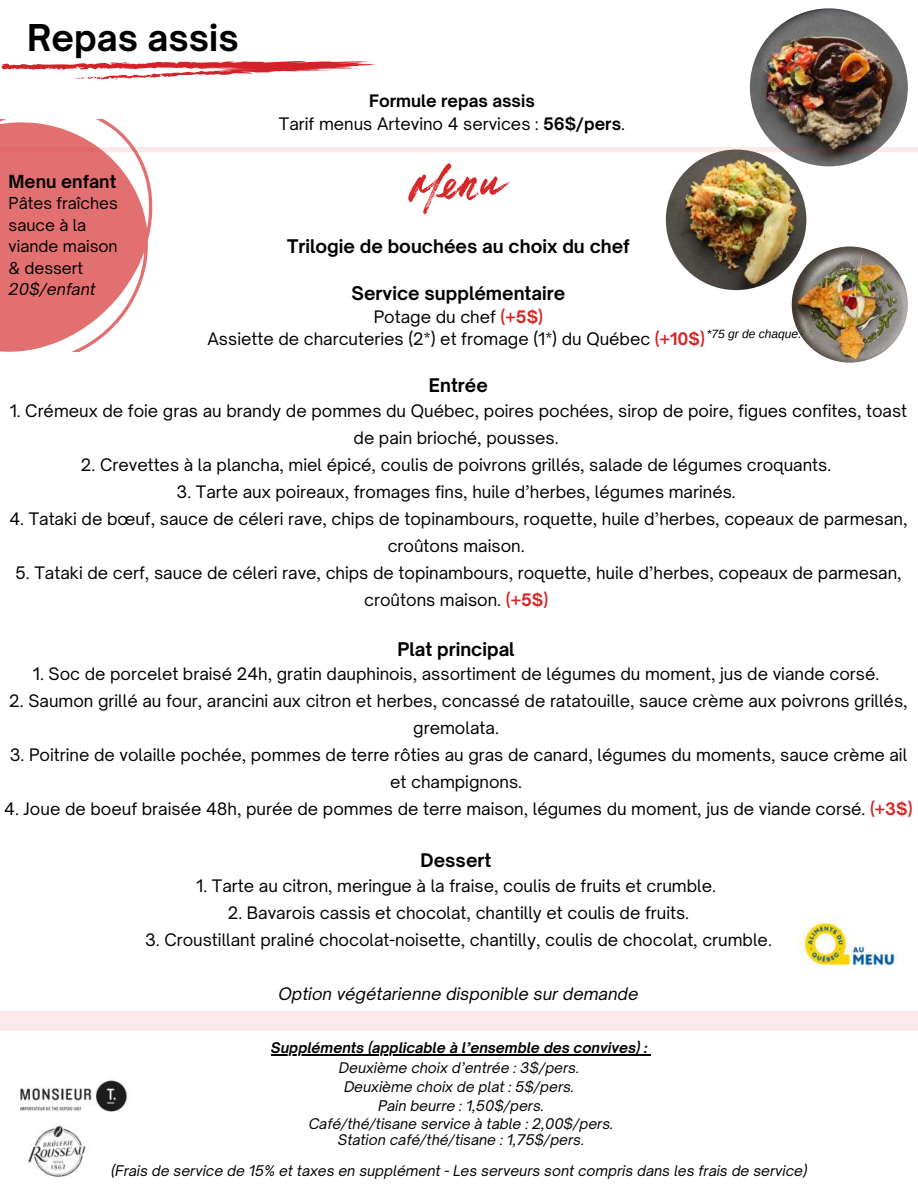
<style>
.page{position:relative;width:918px;height:1188px;background:#fff}
.page>*{position:absolute;margin:0;border:0;box-sizing:border-box;transform-origin:0 0}
.t1{font:700 35.4px "Open Sauce One";color:#000}
.t2{font:700 18px "Open Sauce One";color:#000}
.t3{font:700 17.25px "Open Sauce One";color:#000}
.t4{font:16.5px/27px "Open Sauce One";color:#000;text-align:center}
.t5{font:italic 16.5px "Open Sauce One";color:#000}
.t6{font:15.75px/21.3px "Open Sauce One";color:#000}
.t7{font:italic 15.75px "Open Sauce One";color:#000}
.t8{font:italic 14.1px/18.8px "Open Sauce One";color:#000;text-align:center}
.t9{font:italic 700 14.1px "Open Sauce One";color:#000}
.t10{font:italic 12px "Arimo";color:#000}
.s1{font-weight:700}
.s2{font-weight:700;color:#d62727}
</style>
<div class="page">
<svg style="left:1px;top:61px;width:375px;height:19px"></svg>
<img style="left:750px;top:8px;width:158px;height:158px;border-radius:50%">
<img style="left:792px;top:246px;width:116px;height:117px;border-radius:50%">
<div style="left:0;top:1011px;width:918px;height:20px;background:#fae9e9"></div>
<img style="left:20px;top:1080px;width:109px;height:32px">
<img style="left:26px;top:1125px;width:60px;height:52px">
<img style="left:797px;top:917px;width:107px;height:50px">
<hr style="left:271px;top:1055px;width:377px;height:1px;background:#000">
<svg style="left:0;top:119px;width:918px;height:233px"></svg>
<h1 class="t1" style="left:27px;top:14px;width:213px">Repas assis</h1>
<p class="t4" style="left:279px;top:89px;width:348px;line-height:22.5px"><span class="s1">Formule repas assis<br></span>Tarif menus Artevino 4 services : <span class="s1">56$/pers</span>.</p>
<p class="t3" style="left:9px;top:170px;width:109px">Menu enfant</p>
<p class="t6" style="left:9px;top:193px;width:111px">Pâtes fraîches sauce à la viande maison &amp; dessert</p>
<p class="t7" style="left:9px;top:279px;width:88px">20$/enfant</p>
<p class="t2" style="left:287px;top:234px;width:344px">Trilogie de bouchées au choix du chef</p>
<p class="t2" style="left:352px;top:282px;width:215px">Service supplémentaire</p>
<p class="t4" style="left:208px;top:305px;width:499px;line-height:22.5px">Potage du chef <span class="s2">(+5$)<br></span>Assiette de charcuteries (2*) et fromage (1*) du Québec <span class="s2">(+10$)</span></p>
<p class="t2" style="left:429px;top:374px;width:61px">Entrée</p>
<p class="t4" style="left:10px;top:397px;width:899px">1. Crémeux de foie gras au brandy de pommes du Québec, poires pochées, sirop de poire, figues confites, toast de pain brioché, pousses.</p>
<p class="t4" style="left:81px;top:451px;width:752px">2. Crevettes à la plancha, miel épicé, coulis de poivrons grillés, salade de légumes croquants.</p>
<p class="t4" style="left:176px;top:478px;width:561px">3. Tarte aux poireaux, fromages fins, huile d’herbes, légumes marinés.</p>
<p class="t4" style="left:9px;top:505px;width:900px">4. Tataki de bœuf, sauce de céleri rave, chips de topinambours, roquette, huile d’herbes, copeaux de parmesan, croûtons maison.</p>
<p class="t4" style="left:15px;top:559px;width:888px">5. Tataki de cerf, sauce de céleri rave, chips de topinambours, roquette, huile d’herbes, copeaux de parmesan, croûtons maison. <span class="s2">(+5$)</span></p>
<p class="t2" style="left:397px;top:637px;width:119px">Plat principal</p>
<p class="t4" style="left:33px;top:660px;width:848px">1. Soc de porcelet braisé 24h, gratin dauphinois, assortiment de légumes du moment, jus de viande corsé.</p>
<p class="t4" style="left:9px;top:687px;width:900px">2. Saumon grillé au four, arancini aux citron et herbes, concassé de ratatouille, sauce crème aux poivrons grillés, gremolata.</p>
<p class="t4" style="left:10px;top:741px;width:899px">3. Poitrine de volaille pochée, pommes de terre rôties au gras de canard, légumes du moments, sauce crème ail et champignons.</p>
<p class="t4" style="left:4px;top:795px;width:910px">4. Joue de boeuf braisée 48h, purée de pommes de terre maison, légumes du moment, jus de viande corsé. <span class="s2">(+3$)</span></p>
<p class="t2" style="left:421px;top:849px;width:72px">Dessert</p>
<p class="t4" style="left:196px;top:872px;width:521px">1. Tarte au citron, meringue à la fraise, coulis de fruits et crumble.</p>
<p class="t4" style="left:228px;top:899px;width:463px">2. Bavarois cassis et chocolat, chantilly et coulis de fruits.</p>
<p class="t4" style="left:145px;top:926px;width:628px">3. Croustillant praliné chocolat-noisette, chantilly, coulis de chocolat, crumble.</p>
<p class="t5" style="left:279px;top:983px;width:361px">Option végétarienne disponible sur demande</p>
<p class="t10" style="left:707px;top:326px;width:96px">*75 gr de chaque.</p>
<p class="t9" style="left:271px;top:1039px;width:378px">Suppléments (applicable à l’ensemble des convives) :</p>
<p class="t8" style="left:309px;top:1058px;width:306px">Deuxième choix d’entrée : 3$/pers.<br>Deuxième choix de plat : 5$/pers.<br>Pain beurre : 1,50$/pers.<br>Café/thé/tisane service à table : 2,00$/pers.</p>
<p class="t8" style="left:338px;top:1130px;width:248px">Station café/thé/tisane : 1,75$/pers.</p>
<p class="t8" style="left:111px;top:1161px;width:698px">(Frais de service de 15% et taxes en supplément - Les serveurs sont compris dans les frais de service)</p>
</div>
